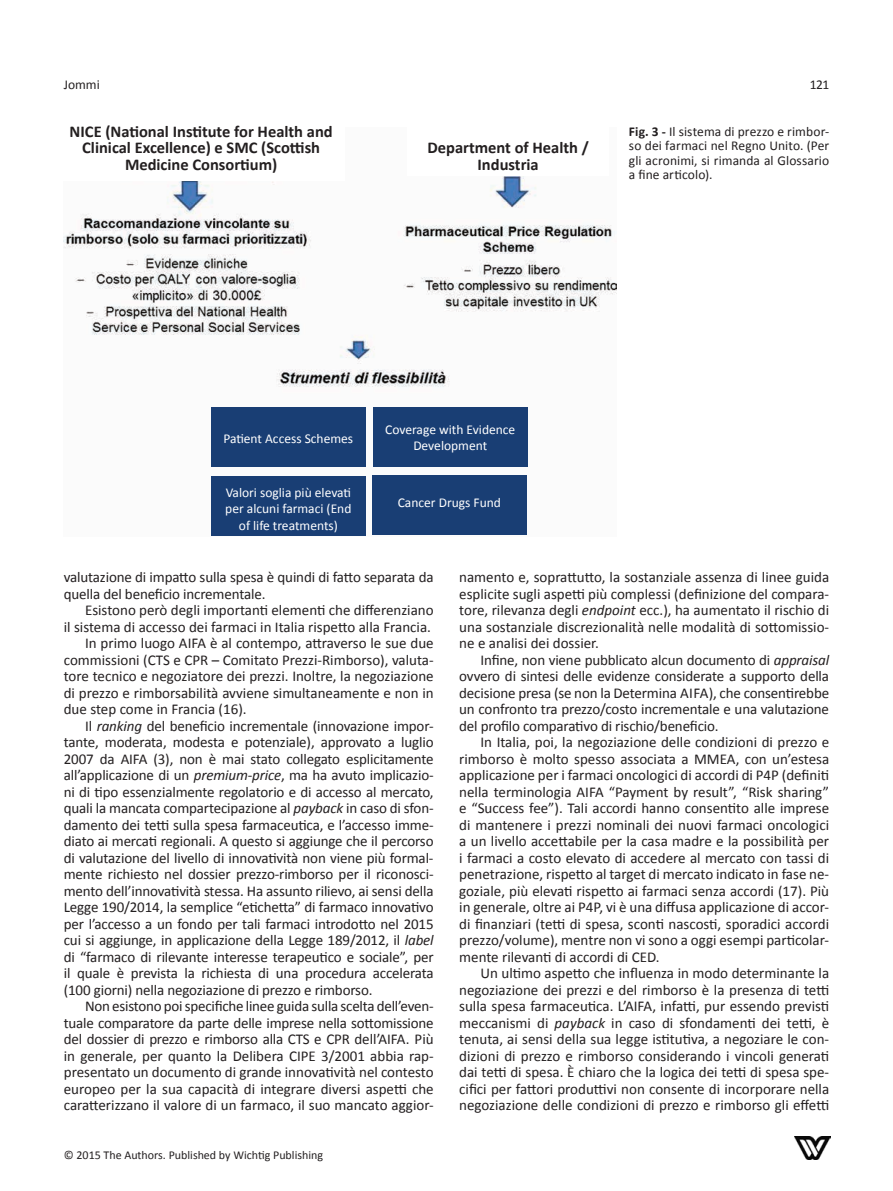
<style>
.page{position:relative;width:893px;height:1191px;background:#fff}
.page>*{position:absolute;margin:0;border:0;box-sizing:border-box;transform-origin:0 0}
.t1{font:700 16.5px/16.5px "Calibri";color:#231f20;text-align:center}
.t2{font:15px/16.5px "Calibri";letter-spacing:-.01em;color:#231f20;text-align:justify}
.t3{font:13.5px/16.5px "Calibri";color:#fff;text-align:center}
.t4{font:13.5px/14.2px "Calibri";letter-spacing:.005em;color:#231f20;text-align:justify}
.t5{font:12px "Calibri";color:#231f20}
.s1{font-weight:700}
.s2{font-style:italic}
</style>
<div class="page">
<img style="left:795px;top:1136px;width:35px;height:23px">
<img style="left:64px;top:176px;width:552px;height:301px">
<div style="left:211px;top:407px;width:155px;height:59px;background:#193e74"></div>
<div style="left:57px;top:123px;width:288px;height:58px;background:#fff"></div>
<div style="left:373px;top:407px;width:155px;height:59px;background:#193e74"></div>
<div style="left:372px;top:475px;width:155px;height:60px;background:#193e74"></div>
<div style="left:211px;top:477px;width:155px;height:59px;background:#193e74"></div>
<p class="t4" style="left:64px;top:78px;width:38px">Jommi</p>
<p class="t4" style="left:810px;top:78px;width:21px">121</p>
<p class="t1" style="left:70px;top:123px;width:265px">NICE (National Institute for Health and<br>Clinical Excellence) e SMC (Scottish<br>Medicine Consortium)</p>
<p class="t1" style="left:427px;top:139px;width:163px">Department of Health /<br>Industria</p>
<p class="t4" style="left:629px;top:125px;width:202px"><span class="s1">Fig. 3 -</span> Il sistema di prezzo e rimbor&shy;so dei farmaci nel Regno Unito. (Per gli acronimi, si rimanda al Glossario a fine articolo).</p>
<p class="t3" style="left:223px;top:430px;width:131px">Patient Access Schemes</p>
<p class="t3" style="left:225px;top:484px;width:128px">Valori soglia più elevati per alcuni farmaci (End of life treatments)</p>
<p class="t3" style="left:385px;top:421px;width:132px">Coverage with Evidence<br>Development</p>
<p class="t3" style="left:398px;top:494px;width:105px">Cancer Drugs Fund</p>
<p class="t2" style="left:64px;top:569px;width:371px">valutazione di impatto sulla spesa è quindi di fatto separata da quella del beneficio incrementale.</p>
<p class="t2" style="left:85px;top:602px;width:350px">Esistono però degli importanti elementi che differenziano</p>
<p class="t2" style="left:64px;top:618px;width:369px">il sistema di accesso dei farmaci in Italia rispetto alla Francia.</p>
<p class="t2" style="left:85px;top:635px;width:350px">In primo luogo AIFA è al contempo, attraverso le sue due</p>
<p class="t2" style="left:64px;top:651px;width:371px">commissioni (CTS e CPR – Comitato Prezzi-Rimborso), valuta-</p>
<p class="t2" style="left:64px;top:668px;width:371px">tore tecnico e negoziatore dei prezzi. Inoltre, la negoziazione</p>
<p class="t2" style="left:64px;top:684px;width:371px">di prezzo e rimborsabilità avviene simultaneamente e non in</p>
<p class="t2" style="left:64px;top:701px;width:184px">due step come in Francia (16).</p>
<p class="t2" style="left:85px;top:717px;width:350px">Il <span class="s2">ranking</span> del beneficio incrementale (innovazione impor-</p>
<p class="t2" style="left:64px;top:734px;width:371px">tante, moderata, modesta e potenziale), approvato a luglio</p>
<p class="t2" style="left:64px;top:750px;width:371px">2007 da AIFA (3), non è mai stato collegato esplicitamente</p>
<p class="t2" style="left:64px;top:767px;width:371px">all’applicazione di un <span class="s2">premium-price</span>, ma ha avuto implicazio-</p>
<p class="t2" style="left:64px;top:783px;width:371px">ni di tipo essenzialmente regolatorio e di accesso al mercato,</p>
<p class="t2" style="left:64px;top:800px;width:371px">quali la mancata compartecipazione al <span class="s2">payback</span> in caso di sfon-</p>
<p class="t2" style="left:64px;top:816px;width:371px">damento dei tetti sulla spesa farmaceutica, e l’accesso imme-</p>
<p class="t2" style="left:64px;top:833px;width:371px">diato ai mercati regionali. A questo si aggiunge che il percorso</p>
<p class="t2" style="left:64px;top:849px;width:371px">di valutazione del livello di innovatività non viene più formal-</p>
<p class="t2" style="left:64px;top:866px;width:371px">mente richiesto nel dossier prezzo-rimborso per il riconosci-</p>
<p class="t2" style="left:64px;top:882px;width:371px">mento dell’innovatività stessa. Ha assunto rilievo, ai sensi della</p>
<p class="t2" style="left:64px;top:899px;width:371px">Legge 190/2014, la semplice “etichetta” di farmaco innovativo</p>
<p class="t2" style="left:64px;top:915px;width:371px">per l’accesso a un fondo per tali farmaci introdotto nel 2015</p>
<p class="t2" style="left:64px;top:932px;width:371px">cui si aggiunge, in applicazione della Legge 189/2012, il <span class="s2">label</span></p>
<p class="t2" style="left:64px;top:948px;width:371px">di “farmaco di rilevante interesse terapeutico e sociale”, per</p>
<p class="t2" style="left:64px;top:965px;width:371px">il quale è prevista la richiesta di una procedura accelerata</p>
<p class="t2" style="left:64px;top:981px;width:310px">(100 giorni) nella negoziazione di prezzo e rimborso.</p>
<p class="t2" style="left:85px;top:998px;width:350px">Non esistono poi specifiche linee guida sulla scelta dell’even-</p>
<p class="t2" style="left:64px;top:1014px;width:371px">tuale comparatore da parte delle imprese nella sottomissione</p>
<p class="t2" style="left:64px;top:1031px;width:371px">del dossier di prezzo e rimborso alla CTS e CPR dell’AIFA. Più</p>
<p class="t2" style="left:64px;top:1047px;width:371px">in generale, per quanto la Delibera CIPE 3/2001 abbia rap-</p>
<p class="t2" style="left:64px;top:1064px;width:371px">presentato un documento di grande innovatività nel contesto</p>
<p class="t2" style="left:64px;top:1080px;width:371px">europeo per la sua capacità di integrare diversi aspetti che</p>
<p class="t2" style="left:64px;top:1097px;width:371px">caratterizzano il valore di un farmaco, il suo mancato aggior-</p>
<p class="t5" style="left:64px;top:1147px;width:261px">© 2015 The Authors. Published by Wichtig Publishing</p>
<p class="t2" style="left:459px;top:569px;width:371px">namento e, soprattutto, la sostanziale assenza di linee guida esplicite sugli aspetti più complessi (definizione del compara&shy;tore, rilevanza degli <span class="s2">endpoint</span> ecc.), ha aumentato il rischio di una sostanziale discrezionalità nelle modalità di sottomissio&shy;ne e analisi dei dossier.</p>
<p class="t2" style="left:459px;top:651px;width:371px;text-indent:21px">Infine, non viene pubblicato alcun documento di <span class="s2">appraisal </span>ovvero di sintesi delle evidenze considerate a supporto della decisione presa (se non la Determina AIFA), che consentirebbe un confronto tra prezzo/costo incrementale e una valutazione del profilo comparativo di rischio/beneficio.</p>
<p class="t2" style="left:459px;top:734px;width:371px;text-indent:21px">In Italia, poi, la negoziazione delle condizioni di prezzo e rimborso è molto spesso associata a MMEA, con un’estesa applicazione per i farmaci oncologici di accordi di P4P (definiti nella terminologia AIFA “Payment by result”, “Risk sharing” e “Success fee”). Tali accordi hanno consentito alle imprese di mantenere i prezzi nominali dei nuovi farmaci oncologici a un livello accettabile per la casa madre e la possibilità per i farmaci a costo elevato di accedere al mercato con tassi di penetrazione, rispetto al target di mercato indicato in fase ne&shy;goziale, più elevati rispetto ai farmaci senza accordi (17). Più in generale, oltre ai P4P, vi è una diffusa applicazione di accor&shy;di finanziari (tetti di spesa, sconti nascosti, sporadici accordi prezzo/volume), mentre non vi sono a oggi esempi particolar&shy;mente rilevanti di accordi di CED.</p>
<p class="t2" style="left:459px;top:965px;width:371px;text-indent:21px">Un ultimo aspetto che influenza in modo determinante la negoziazione dei prezzi e del rimborso è la presenza di tetti sulla spesa farmaceutica. L’AIFA, infatti, pur essendo previsti meccanismi di <span class="s2">payback</span> in caso di sfondamenti dei tetti, è tenuta, ai sensi della sua legge istitutiva, a negoziare le con&shy;dizioni di prezzo e rimborso considerando i vincoli generati dai tetti di spesa. È chiaro che la logica dei tetti di spesa spe&shy;cifici per fattori produttivi non consente di incorporare nella negoziazione delle condizioni di prezzo e rimborso gli effetti</p>
</div>
